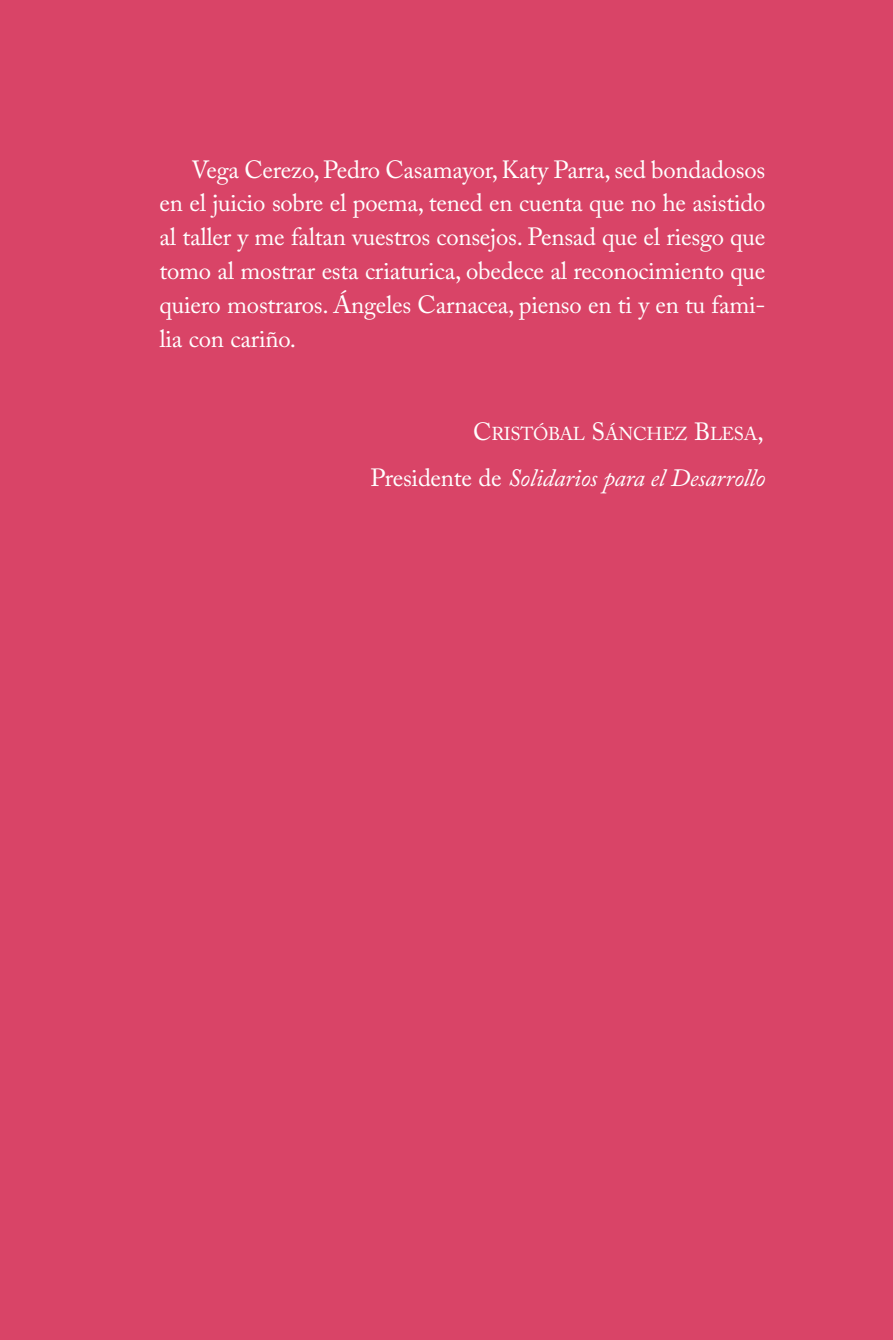
<style>
.page{position:relative;width:893px;height:1340px;background:#fff}
.page>*{position:absolute;margin:0;border:0;box-sizing:border-box;transform-origin:0 0}
.t1{font:24.75px/33.8px "Adobe Caslon Pro";letter-spacing:-.01em;color:#fff;text-align:justify}
.t2{font:italic 24.75px "Adobe Caslon Pro";letter-spacing:-.01em;color:#fff}
.t3{font:18.45px "Adobe Caslon Pro";letter-spacing:-.015em;color:#fff}
.s1{font-size:24.75px}
.s2{font-style:normal}
</style>
<div class="page">
<div style="left:0;top:0;width:893px;height:1339px;background:#d94467"></div>
<p class="t1" style="left:159px;top:155px;width:607px;text-indent:32px">Vega Cerezo, Pedro Casamayor, Katy Parra, sed bondadosos en el juicio sobre el poema, tened en cuenta que no he asistido al taller y me faltan vuestros consejos. Pensad que el riesgo que tomo al mostrar esta criaturica, obedece al reconocimiento que quiero mostraros. Ángeles Carnacea, pienso en ti y en tu fami&shy;lia con cariño.</p>
<p class="t3" style="left:473px;top:426px;width:292px"><span class="s1">C</span>RISTÓBAL <span class="s1">S</span>ÁNCHEZ <span class="s1">B</span>LESA<span class="s1">,</span></p>
<p class="t2" style="left:371px;top:469px;width:396px"><span class="s2">Presidente de</span> Solidarios para el Desarrollo</p>
</div>
